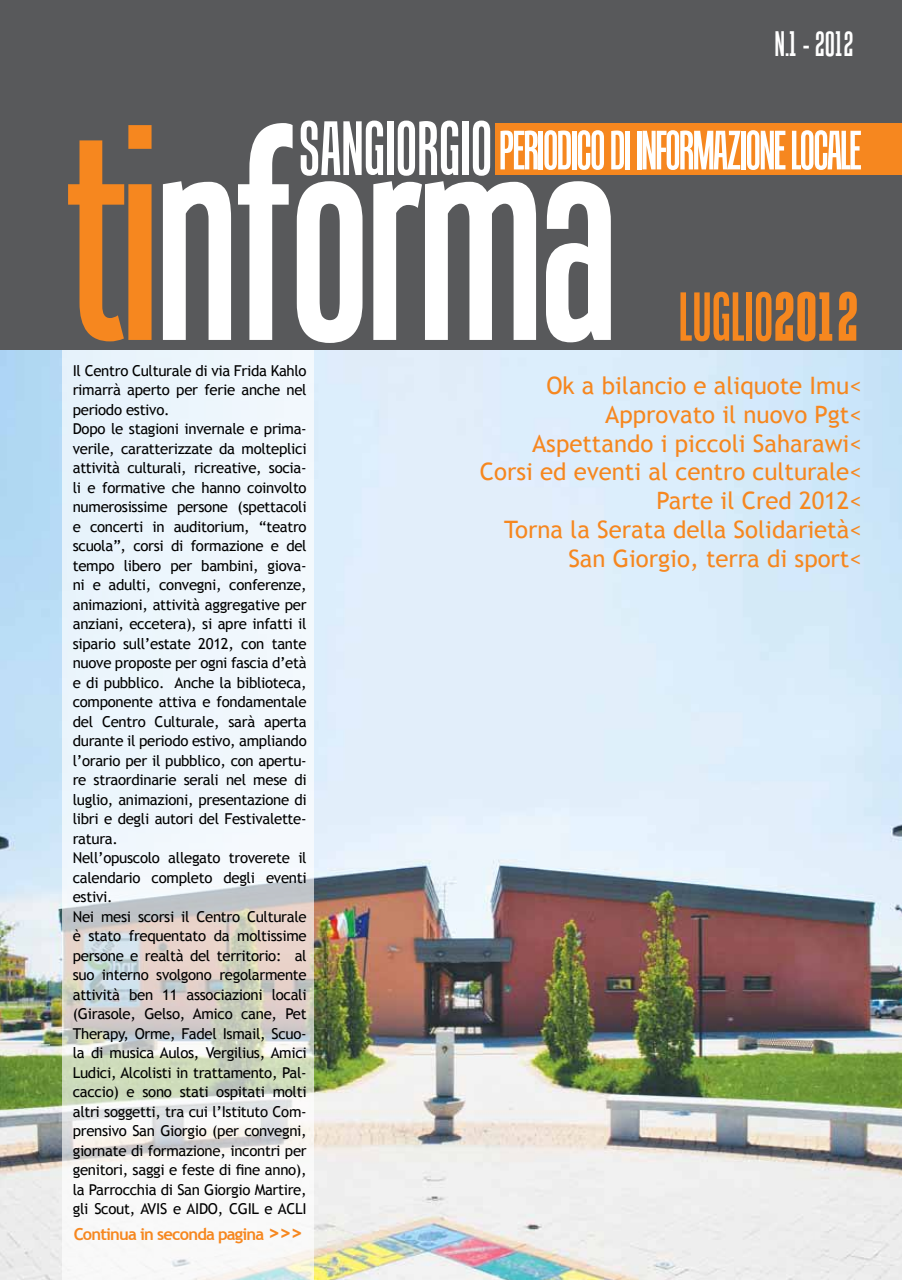
<style>
.page{position:relative;width:902px;height:1280px;background:#fff}
.page>*{position:absolute;margin:0;border:0;box-sizing:border-box;transform-origin:0 0}
.t1{font:300px "Tandelle";color:#fff}
.t2{font:67.5px "Tandelle";letter-spacing:.01em;color:#f6871f}
.t3{font:54px "Tandelle";letter-spacing:-.025em;color:#fff}
.t4{font:34.5px "Tandelle";color:#fff}
.t5{font:24px/28.8px "Trebuchet MS";color:#f6871f;text-align:right}
.t6{font:700 16.5px "Trebuchet MS";letter-spacing:-.05em;color:#f6871f}
.t7{font:15px/19.5px "Trebuchet MS";letter-spacing:-.02em;color:#000}
.s1{font-size:75px}
.s2{color:#f6871f}
.s3{font-weight:700}
.s4{font-size:21px}
</style>
<div class="page">
<img style="left:0;top:350px;width:901px;height:930px">
<svg style="left:63px;top:350px;width:251px;height:930px;fill:#edf6fb"></svg>
<div style="left:0;top:0;width:901px;height:350px;background:#58595b"></div>
<div style="left:495px;top:124px;width:406px;height:51px;background:#f6871f"></div>
<h3 class="t4" style="left:774px;top:24px;width:80px">N.1 - 2012</h3>
<h3 class="t3" style="left:299px;top:120px;width:564px"><span class="s1">SANGIORGIO</span> PERIODICO DI INFORMAZIONE LOCALE</h3>
<h1 class="t1" style="left:68px;top:63px;width:551px"><span class="s2">TI</span>NFORMA</h1>
<h2 class="t2" style="left:679px;top:278px;width:181px">LUGLIO<span class="s3">2012</span></h2>
<p class="t7" style="left:73px;top:361px;width:235px">Il Centro Culturale di via Frida Kahlo rimarrà aperto per ferie anche nel periodo estivo.<br>Dopo le stagioni invernale e prima&shy;verile, caratterizzate da molteplici attività culturali, ricreative, socia&shy;li e formative che hanno coinvolto numerosissime persone (spettacoli e concerti in auditorium, “teatro scuola”, corsi di formazione e del tempo libero per bambini, giova&shy;ni e adulti, convegni, conferenze, animazioni, attività aggregative per anziani, eccetera), si apre infatti il sipario sull’estate 2012, con tante nuove proposte per ogni fascia d’età e di pubblico. Anche la biblioteca, componente attiva e fondamentale del Centro Culturale, sarà aperta durante il periodo estivo, ampliando l’orario per il pubblico, con apertu&shy;re straordinarie serali nel mese di luglio, animazioni, presentazione di libri e degli autori del Festivalette&shy;ratura.<br>Nell’opuscolo allegato troverete il calendario completo degli eventi estivi.<br>Nei mesi scorsi il Centro Culturale è stato frequentato da moltissime persone e realtà del territorio: al suo interno svolgono regolarmente attività ben 11 associazioni locali (Girasole, Gelso, Amico cane, Pet Therapy, Orme, Fadel Ismail, Scuo&shy;la di musica Aulos, Vergilius, Amici Ludici, Alcolisti in trattamento, Pal&shy;caccio) e sono stati ospitati molti altri soggetti, tra cui l’Istituto Com&shy;prensivo San Giorgio (per convegni, giornate di formazione, incontri per genitori, saggi e feste di fine anno), la Parrocchia di San Giorgio Martire, gli Scout, AVIS e AIDO, CGIL e ACLI</p>
<p class="t6" style="left:74px;top:1224px;width:230px">Continua in seconda pagina <span class="s4">&gt;&gt;&gt;</span></p>
<h3 class="t5" style="left:480px;top:371px;width:384px">Ok a bilancio e aliquote Imu&lt;<br>Approvato il nuovo Pgt&lt;<br>Aspettando i piccoli Saharawi&lt;<br>Corsi ed eventi al centro culturale&lt;<br>Parte il Cred 2012&lt;<br>Torna la Serata della Solidarietà&lt;<br>San Giorgio, terra di sport&lt;</h3>
</div>
